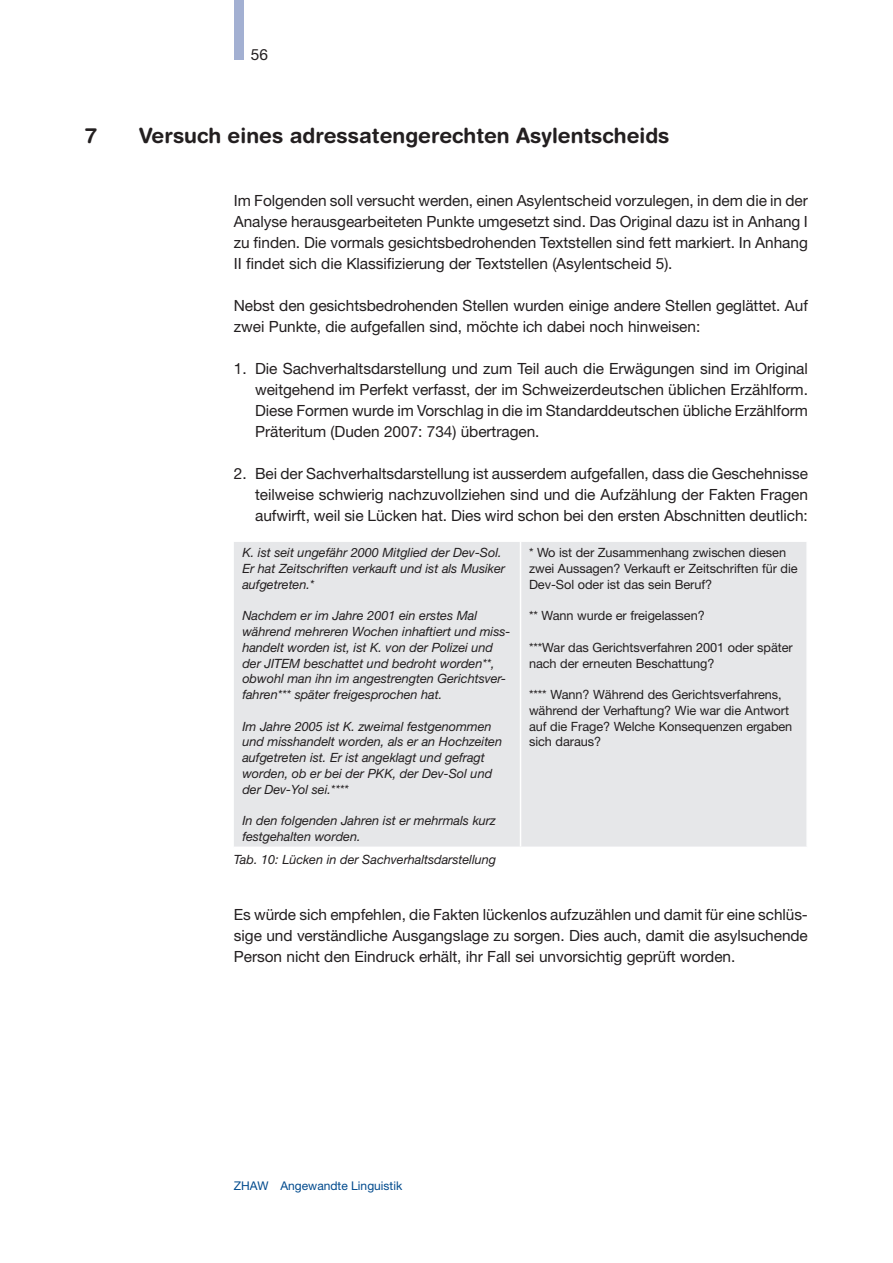
<style>
.page{position:relative;width:893px;height:1263px;background:#fff}
.page>*{position:absolute;margin:0;border:0;box-sizing:border-box;transform-origin:0 0}
.t1{font:700 21px "Helvetica Rounded LT Std";color:#231f20}
.t2{font:15.45px/21px "Helvetica Neue LT Pro";letter-spacing:-.005em;color:#231f20;text-align:justify}
.t3{font:italic 12.75px/15.8px "Helvetica Neue LT Std";letter-spacing:-.005em;color:#231f20}
.t4{font:12.75px/15.8px "Helvetica Neue LT Pro";letter-spacing:-.005em;color:#231f20}
.t5{font:12px "Helvetica Neue LT Pro";color:#004a8d}
</style>
<div class="page">
<div style="left:234px;top:0;width:10px;height:60px;background:#a3b0d2"></div>
<div style="left:234px;top:542px;width:572px;height:304px;background:#e6e7e9"></div>
<hr style="left:520px;top:542px;width:1px;height:304px;background:#fff">
<p class="t2" style="left:251px;top:43px;width:19px">56</p>
<h1 class="t1" style="left:85px;top:123px;width:14px">7</h1>
<h1 class="t1" style="left:139px;top:123px;width:532px">Versuch eines adressatengerechten Asylentscheids</h1>
<p class="t2" style="left:234px;top:190px;width:576px">Im Folgenden soll versucht werden, einen Asylentscheid vorzulegen, in dem die in der Analyse herausgearbeiteten Punkte umgesetzt sind. Das Original dazu ist in Anhang I zu finden. Die vormals gesichtsbedrohenden Textstellen sind fett markiert. In Anhang II findet sich die Klassifizierung der Textstellen (Asylentscheid 5).</p>
<p class="t2" style="left:234px;top:294px;width:576px">Nebst den gesichtsbedrohenden Stellen wurden einige andere Stellen geglättet. Auf zwei Punkte, die aufgefallen sind, möchte ich dabei noch hinweisen:</p>
<p class="t2" style="left:255px;top:357px;width:554px;text-indent:-21px">1. Die Sachverhaltsdarstellung und zum Teil auch die Erwägungen sind im Original weitgehend im Perfekt verfasst, der im Schweizerdeutschen üblichen Erzählform.<br>Diese Formen wurde im Vorschlag in die im Standarddeutschen übliche Erzählform Präteritum (Duden 2007: 734) übertragen.</p>
<p class="t2" style="left:255px;top:463px;width:554px;text-indent:-21px">2. Bei der Sachverhaltsdarstellung ist ausserdem aufgefallen, dass die Geschehnisse teilweise schwierig nachzuvollziehen sind und die Aufzählung der Fakten Fragen aufwirft, weil sie Lücken hat. Dies wird schon bei den ersten Abschnitten deutlich:</p>
<p class="t3" style="left:242px;top:545px;width:264px">K. ist seit ungefähr 2000 Mitglied der Dev-Sol.<br>Er hat Zeitschriften verkauft und ist als Musiker aufgetreten.*</p>
<p class="t3" style="left:242px;top:608px;width:270px">Nachdem er im Jahre 2001 ein erstes Mal während mehreren Wochen inhaftiert und miss&shy;handelt worden ist, ist K. von der Polizei und der JITEM beschattet und bedroht worden**, obwohl man ihn im angestrengten Gerichtsver&shy;fahren*** später freigesprochen hat.</p>
<p class="t3" style="left:242px;top:718px;width:261px">Im Jahre 2005 ist K. zweimal festgenommen und misshandelt worden, als er an Hochzeiten aufgetreten ist. Er ist angeklagt und gefragt worden, ob er bei der PKK, der Dev-Sol und der Dev-Yol sei.****</p>
<p class="t3" style="left:242px;top:812px;width:255px">In den folgenden Jahren ist er mehrmals kurz festgehalten worden.</p>
<p class="t4" style="left:529px;top:545px;width:270px">* Wo ist der Zusammenhang zwischen diesen zwei Aussagen? Verkauft er Zeitschriften für die<br>Dev-Sol oder ist das sein Beruf?</p>
<p class="t4" style="left:529px;top:608px;width:177px">** Wann wurde er freigelassen?</p>
<p class="t4" style="left:529px;top:639px;width:265px">***War das Gerichtsverfahren 2001 oder später nach der erneuten Beschattung?</p>
<p class="t4" style="left:529px;top:686px;width:265px">**** Wann? Während des Gerichtsverfahrens, während der Verhaftung? Wie war die Antwort auf die Frage? Welche Konsequenzen ergaben sich daraus?</p>
<p class="t3" style="left:234px;top:851px;width:264px">Tab. 10: Lücken in der Sachverhaltsdarstellung</p>
<p class="t2" style="left:234px;top:904px;width:576px">Es würde sich empfehlen, die Fakten lückenlos aufzuzählen und damit für eine schlüs&shy;sige und verständliche Ausgangslage zu sorgen. Dies auch, damit die asylsuchende Person nicht den Eindruck erhält, ihr Fall sei unvorsichtig geprüft worden.</p>
<p class="t5" style="left:234px;top:1178px;width:170px">ZHAW Angewandte Linguistik</p>
</div>
